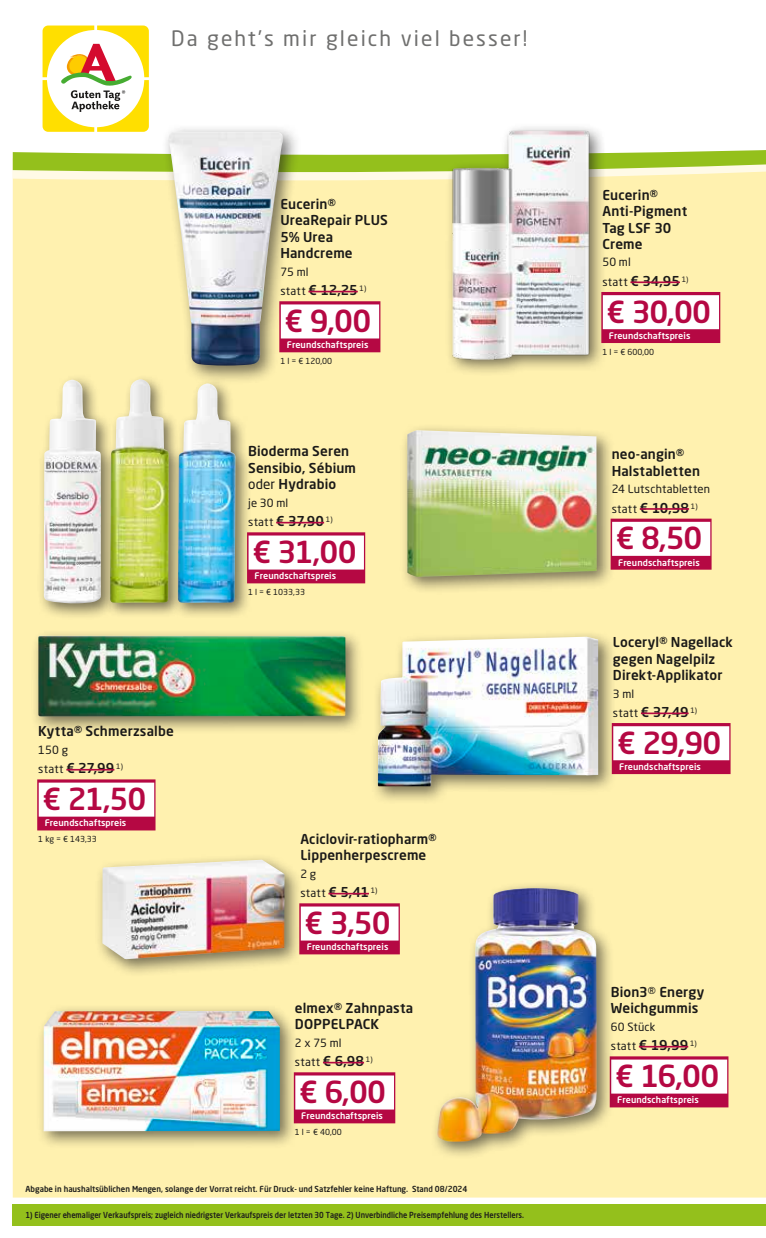
<style>
.page{position:relative;width:766px;height:1238px;background:#fff}
.page>*{position:absolute;margin:0;border:0;box-sizing:border-box;transform-origin:0 0}
._04_Angebotspreis{font:500 30px "Neo Sans Pro";letter-spacing:-.035em;color:#b50843}
.t1{font:21px "Neo Sans Pro";letter-spacing:.1em;color:#6f6f6e}
._01_Artikel{font:500 13.5px/16.5px "Neo Sans Pro";letter-spacing:.01em;color:#1a1918}
._03_statt_Preis{font:500 13.5px "Neo Sans Pro";letter-spacing:-.01em;color:#1a1918}
._02_Text{font:11.25px "Neo Sans Pro";letter-spacing:.015em;color:#1a1918}
._03_statt_Preis-2{font:11.25px "Neo Sans Pro";letter-spacing:.025em;color:#1a1918}
._07_T_Wirberaten{font:500 9px "Neo Sans Pro";letter-spacing:.01em;color:#fff}
.t2{font:500 8.25px "Neo Sans Pro";color:#1d1d1b;scale:.95 1}
.t3{font:500 8.25px "Neo Sans Pro";color:#1d1d1b;scale:.9 1}
._05_Grundpreis{font:8.25px "Neo Sans Pro";color:#1a1918}
.s1{font-weight:400;font-size:11.25px}
.s2{font-weight:400}
.s3{font-weight:500;font-size:13.5px}
</style>
<div class="page">
<div style="left:13px;top:1203px;width:752px;height:22px;background:#94c01c"></div>
<div style="left:13px;top:182px;width:752px;height:1015px;background:#fff1af"></div>
<svg style="left:43px;top:26px;width:106px;height:88px"></svg>
<svg style="left:765px;top:1204px;width:1px;height:21px"></svg>
<svg style="left:13px;top:114px;width:752px;height:68px"></svg>
<div style="left:161px;top:124px;width:141px;height:260px;background:#1a1918;opacity:.6"></div>
<img style="left:168px;top:132px;width:115px;height:233px">
<div style="left:279px;top:301px;width:101px;height:51px;background:#b50843"></div>
<div style="left:281px;top:304px;width:98px;height:34px;background:#fff"></div>
<hr style="left:308px;top:291px;width:50px;height:1px;background:#b50843">
<div style="left:445px;top:123px;width:161px;height:254px;background:#1a1918;opacity:.6"></div>
<img style="left:445px;top:128px;width:151px;height:237px">
<div style="left:601px;top:292px;width:119px;height:51px;background:#b50843"></div>
<div style="left:602px;top:295px;width:116px;height:34px;background:#fff"></div>
<hr style="left:630px;top:281px;width:49px;height:2px;background:#b50843">
<div style="left:171px;top:377px;width:81px;height:242px;background:#1a1918;opacity:.6"></div>
<img style="left:184px;top:383px;width:51px;height:219px">
<div style="left:104px;top:373px;width:80px;height:245px;background:#1a1918;opacity:.6"></div>
<img style="left:118px;top:379px;width:51px;height:224px">
<div style="left:37px;top:373px;width:81px;height:247px;background:#1a1918;opacity:.6"></div>
<img style="left:44px;top:380px;width:57px;height:223px">
<div style="left:247px;top:532px;width:118px;height:51px;background:#b50843"></div>
<div style="left:248px;top:535px;width:116px;height:34px;background:#fff"></div>
<hr style="left:276px;top:522px;width:48px;height:1px;background:#b50843">
<div style="left:31px;top:628px;width:332px;height:106px;background:#1a1918;opacity:.6"></div>
<img style="left:38px;top:635px;width:307px;height:81px">
<div style="left:37px;top:779px;width:118px;height:51px;background:#b50843"></div>
<div style="left:39px;top:782px;width:115px;height:34px;background:#fff"></div>
<hr style="left:66px;top:768px;width:48px;height:2px;background:#b50843">
<div style="left:36px;top:1003px;width:262px;height:146px;background:#1a1918;opacity:.6"></div>
<img style="left:44px;top:1010px;width:236px;height:121px">
<div style="left:294px;top:1072px;width:101px;height:51px;background:#b50843"></div>
<div style="left:295px;top:1075px;width:99px;height:34px;background:#fff"></div>
<hr style="left:323px;top:1061px;width:41px;height:2px;background:#b50843">
<div style="left:370px;top:629px;width:246px;height:175px;background:#1a1918;opacity:.6"></div>
<img style="left:377px;top:636px;width:221px;height:150px">
<div style="left:611px;top:723px;width:119px;height:51px;background:#b50843"></div>
<div style="left:613px;top:726px;width:116px;height:34px;background:#fff"></div>
<hr style="left:640px;top:712px;width:48px;height:2px;background:#b50843">
<div style="left:609px;top:1056px;width:119px;height:51px;background:#b50843"></div>
<div style="left:611px;top:1059px;width:116px;height:34px;background:#fff"></div>
<hr style="left:638px;top:1045px;width:50px;height:2px;background:#b50843">
<div style="left:430px;top:880px;width:184px;height:279px;background:#1a1918;opacity:.6"></div>
<img style="left:437px;top:888px;width:161px;height:253px">
<div style="left:400px;top:423px;width:214px;height:172px;background:#1a1918;opacity:.6"></div>
<img style="left:407px;top:430px;width:189px;height:147px">
<div style="left:610px;top:518px;width:101px;height:51px;background:#b50843"></div>
<div style="left:612px;top:522px;width:98px;height:34px;background:#fff"></div>
<hr style="left:639px;top:508px;width:50px;height:2px;background:#b50843">
<div style="left:95px;top:852px;width:208px;height:125px;background:#1a1918;opacity:.6"></div>
<img style="left:102px;top:859px;width:182px;height:100px">
<div style="left:299px;top:903px;width:101px;height:51px;background:#b50843"></div>
<div style="left:301px;top:906px;width:97px;height:34px;background:#fff"></div>
<hr style="left:328px;top:892px;width:41px;height:2px;background:#b50843">
<p class="t1" style="left:171px;top:25px;width:357px">Da geht’s mir gleich viel besser!</p>
<p class="_01_Artikel" style="left:280px;top:195px;width:57px">Eucerin®</p>
<p class="_01_Artikel" style="left:280px;top:212px;width:109px">UreaRepair PLUS</p>
<p class="_01_Artikel" style="left:280px;top:228px;width:74px">5% Urea<br>Handcreme</p>
<p class="_02_Text" style="left:280px;top:265px;width:30px">75 ml</p>
<p class="_03_statt_Preis" style="left:280px;top:282px;width:87px"><span class="s1">statt</span> € 12,25 <sup>1)</sup></p>
<p class="_04_Angebotspreis" style="left:284px;top:302px;width:88px">€ 9,00</p>
<p class="_07_T_Wirberaten" style="left:287px;top:339px;width:83px">Freundschaftspreis</p>
<p class="_05_Grundpreis" style="left:280px;top:356px;width:53px">1 l = € 120,00</p>
<p class="_01_Artikel" style="left:38px;top:723px;width:137px">Kytta® Schmerzsalbe</p>
<p class="_02_Text" style="left:38px;top:742px;width:31px">150 g</p>
<p class="_03_statt_Preis" style="left:38px;top:760px;width:86px"><span class="s1">statt</span> € 27,99 <sup>1)</sup></p>
<p class="_04_Angebotspreis" style="left:43px;top:780px;width:105px">€ 21,50</p>
<p class="_07_T_Wirberaten" style="left:45px;top:817px;width:83px">Freundschaftspreis</p>
<p class="_05_Grundpreis" style="left:38px;top:834px;width:60px">1 kg = € 143,33</p>
<p class="_01_Artikel" style="left:248px;top:443px;width:103px">Bioderma Seren</p>
<p class="_01_Artikel" style="left:248px;top:459px;width:109px">Sensibio, Sébium <span class="s2">oder</span> Hydrabio</p>
<p class="_02_Text" style="left:248px;top:496px;width:42px">je 30 ml</p>
<p class="_03_statt_Preis" style="left:248px;top:513px;width:86px"><span class="s1">statt</span> € 37,90 <sup>1)</sup></p>
<p class="_04_Angebotspreis" style="left:252px;top:533px;width:106px">€ 31,00</p>
<p class="_07_T_Wirberaten" style="left:254px;top:570px;width:83px">Freundschaftspreis</p>
<p class="_05_Grundpreis" style="left:248px;top:587px;width:58px">1 l = € 1033,33</p>
<p class="_01_Artikel" style="left:300px;top:830px;width:138px">Aciclovir-ratiopharm®<br>Lippenherpescreme</p>
<p class="_02_Text" style="left:300px;top:866px;width:17px">2 g</p>
<p class="_03_statt_Preis-2" style="left:300px;top:886px;width:79px">statt <span class="s3">€ 5,41</span> <sup>1)</sup></p>
<p class="_04_Angebotspreis" style="left:304px;top:904px;width:88px">€ 3,50</p>
<p class="_07_T_Wirberaten" style="left:306px;top:941px;width:83px">Freundschaftspreis</p>
<p class="_01_Artikel" style="left:295px;top:999px;width:120px">elmex® Zahnpasta</p>
<p class="_01_Artikel" style="left:295px;top:1015px;width:86px">DOPPELPACK</p>
<p class="_02_Text" style="left:295px;top:1035px;width:48px">2 x 75 ml</p>
<p class="_03_statt_Preis-2" style="left:295px;top:1055px;width:79px">statt <span class="s3">€ 6,98</span> <sup>1)</sup></p>
<p class="_04_Angebotspreis" style="left:299px;top:1073px;width:88px">€ 6,00</p>
<p class="_07_T_Wirberaten" style="left:301px;top:1110px;width:83px">Freundschaftspreis</p>
<p class="_05_Grundpreis" style="left:295px;top:1127px;width:48px">1 l = € 40,00</p>
<p class="t2" style="left:26px;top:1183px;width:466px">Abgabe in haushaltsüblichen Mengen, solange der Vorrat reicht. Für Druck- und Satzfehler keine Haftung. Stand 08/2024</p>
<p class="t2" style="left:27px;top:1183px;width:466px">Abgabe in haushaltsüblichen Mengen, solange der Vorrat reicht. Für Druck- und Satzfehler keine Haftung. Stand 08/2024</p>
<p class="t3" style="left:26px;top:1209px;width:555px">1) Eigener ehemaliger Verkaufspreis; zugleich niedrigster Verkaufspreis der letzten 30 Tage. 2) Unverbindliche Preisempfehlung des Herstellers.</p>
<p class="_01_Artikel" style="left:602px;top:186px;width:86px">Eucerin®<br>Anti-Pigment<br>Tag LSF 30<br>Creme</p>
<p class="_02_Text" style="left:602px;top:255px;width:30px">50 ml</p>
<p class="_03_statt_Preis" style="left:602px;top:272px;width:88px"><span class="s1">statt</span> € 34,95 <sup>1)</sup></p>
<p class="_04_Angebotspreis" style="left:606px;top:293px;width:106px">€ 30,00</p>
<p class="_07_T_Wirberaten" style="left:608px;top:330px;width:83px">Freundschaftspreis</p>
<p class="_05_Grundpreis" style="left:602px;top:347px;width:53px">1 l = € 600,00</p>
<p class="_01_Artikel" style="left:611px;top:445px;width:90px">neo-angin®<br>Halstabletten</p>
<p class="_02_Text" style="left:611px;top:482px;width:100px">24 Lutschtabletten</p>
<p class="_03_statt_Preis" style="left:611px;top:499px;width:87px"><span class="s1">statt</span> € 10,98 <sup>1)</sup></p>
<p class="_04_Angebotspreis" style="left:615px;top:519px;width:88px">€ 8,50</p>
<p class="_07_T_Wirberaten" style="left:618px;top:556px;width:83px">Freundschaftspreis</p>
<p class="_01_Artikel" style="left:612px;top:633px;width:122px">Loceryl® Nagellack gegen Nagelpilz</p>
<p class="_01_Artikel" style="left:612px;top:666px;width:111px">Direkt-Applikator</p>
<p class="_02_Text" style="left:612px;top:686px;width:23px">3 ml</p>
<p class="_03_statt_Preis" style="left:612px;top:703px;width:86px"><span class="s1">statt</span> € 37,49 <sup>1)</sup></p>
<p class="_04_Angebotspreis" style="left:617px;top:723px;width:106px">€ 29,90</p>
<p class="_07_T_Wirberaten" style="left:619px;top:761px;width:83px">Freundschaftspreis</p>
<p class="_01_Artikel" style="left:610px;top:983px;width:95px">Bion3<span class="s2">®</span> Energy<br>Weichgummis</p>
<p class="_02_Text" style="left:610px;top:1019px;width:46px">60 Stück</p>
<p class="_03_statt_Preis" style="left:610px;top:1036px;width:87px"><span class="s1">statt</span> € 19,99 <sup>1)</sup></p>
<p class="_04_Angebotspreis" style="left:615px;top:1057px;width:106px">€ 16,00</p>
<p class="_07_T_Wirberaten" style="left:617px;top:1094px;width:83px">Freundschaftspreis</p>
</div>
